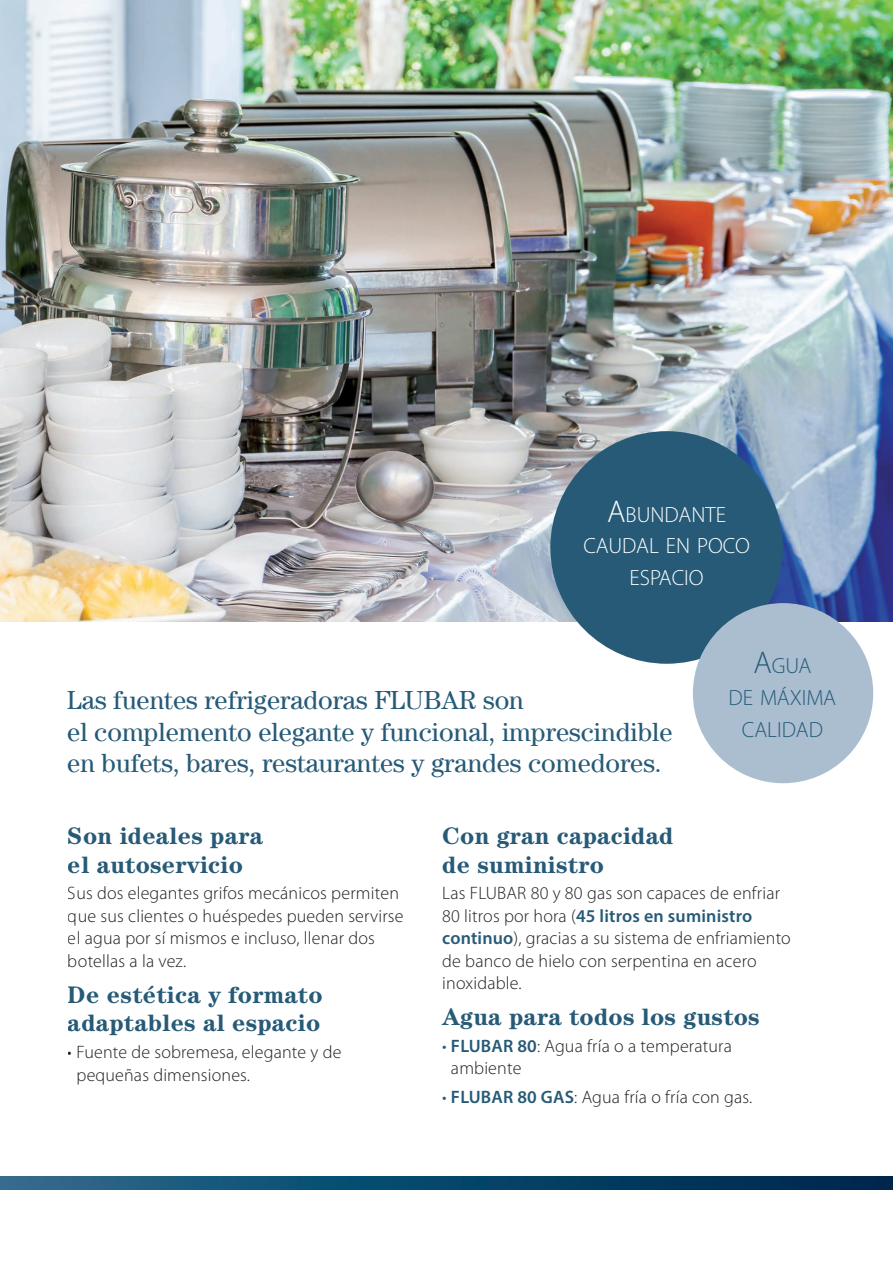
<style>
.page{position:relative;width:893px;height:1263px;background:#fff}
.page>*{position:absolute;margin:0;border:0;box-sizing:border-box;transform-origin:0 0}
.t1{font:26.25px/31.5px "Century LT";color:#265a77}
.titul_seccio{font:700 24px/28.5px "Century Std";letter-spacing:.01em;color:#265a77}
.destacado_3{font:300 22.05px/31.5px "Myriad Pro";color:#fff;text-align:center}
.destacado_3-2{font:300 22.05px/31.5px "Myriad Pro";color:#265a77;text-align:center}
.entradeta_seccio{font:300 18px/22.5px "Myriad Pro";letter-spacing:.01em;color:#231f20}
.s1{font-size:31.5px}
.s2{font-weight:600;color:#265a77}
.s3{color:#265a77}
</style>
<div class="page">
<img style="left:0;top:0;width:893px;height:622px">
<svg style="left:0;top:1177px;width:893px;height:12px;background:#0c476b"></svg>
<div style="left:550px;top:431px;width:233px;height:233px;background:#265a77;border-radius:50%"></div>
<div style="left:693px;top:603px;width:180px;height:180px;background:#aabed0;border-radius:50%"></div>
<p class="destacado_3" style="left:583px;top:498px;width:168px"><span class="s1">A</span>BUNDANTE<br>CAUDAL EN POCO<br>ESPACIO</p>
<h1 class="t1" style="left:67px;top:684px;width:607px">Las fuentes refrigeradoras FLUBAR son<br>el complemento elegante y funcional, imprescindible en bufets, bares, restaurantes y grandes comedores.</h1>
<p class="destacado_3-2" style="left:729px;top:650px;width:108px"><span class="s1">A</span>GUA<br>DE MÁXIMA<br>CALIDAD</p>
<h2 class="titul_seccio" style="left:68px;top:821px;width:197px">Son ideales para el autoservicio</h2>
<p class="entradeta_seccio" style="left:68px;top:882px;width:337px">Sus dos elegantes grifos mecánicos permiten que sus clientes o huéspedes pueden servirse el agua por sí mismos e incluso, llenar dos botellas a la vez.</p>
<h2 class="titul_seccio" style="left:68px;top:980px;width:256px">De estética y formato adaptables al espacio</h2>
<p class="entradeta_seccio" style="left:77px;top:1041px;width:266px;text-indent:-9px">• Fuente de sobremesa, elegante y de pequeñas dimensiones.</p>
<p class="titul_seccio" style="left:442px;top:821px;width:233px">Con gran capacidad de suministro</p>
<p class="entradeta_seccio" style="left:442px;top:882px;width:350px">Las FLUBAR 80 y 80 gas son capaces de enfriar 80 litros por hora (<span class="s2">45 litros en suministro continuo</span>), gracias a su sistema de enfriamiento de banco de hielo con serpentina en acero inoxidable.</p>
<p class="titul_seccio" style="left:442px;top:1002px;width:319px">Agua para todos los gustos</p>
<p class="entradeta_seccio" style="left:451px;top:1034px;width:282px;text-indent:-9px"><span class="s3">•</span> <span class="s2">FLUBAR 80</span>: Agua fría o a temperatura ambiente</p>
<p class="entradeta_seccio" style="left:442px;top:1086px;width:311px"><span class="s3">•</span> <span class="s2">FLUBAR 80 GAS</span>: Agua fría o fría con gas.</p>
</div>
